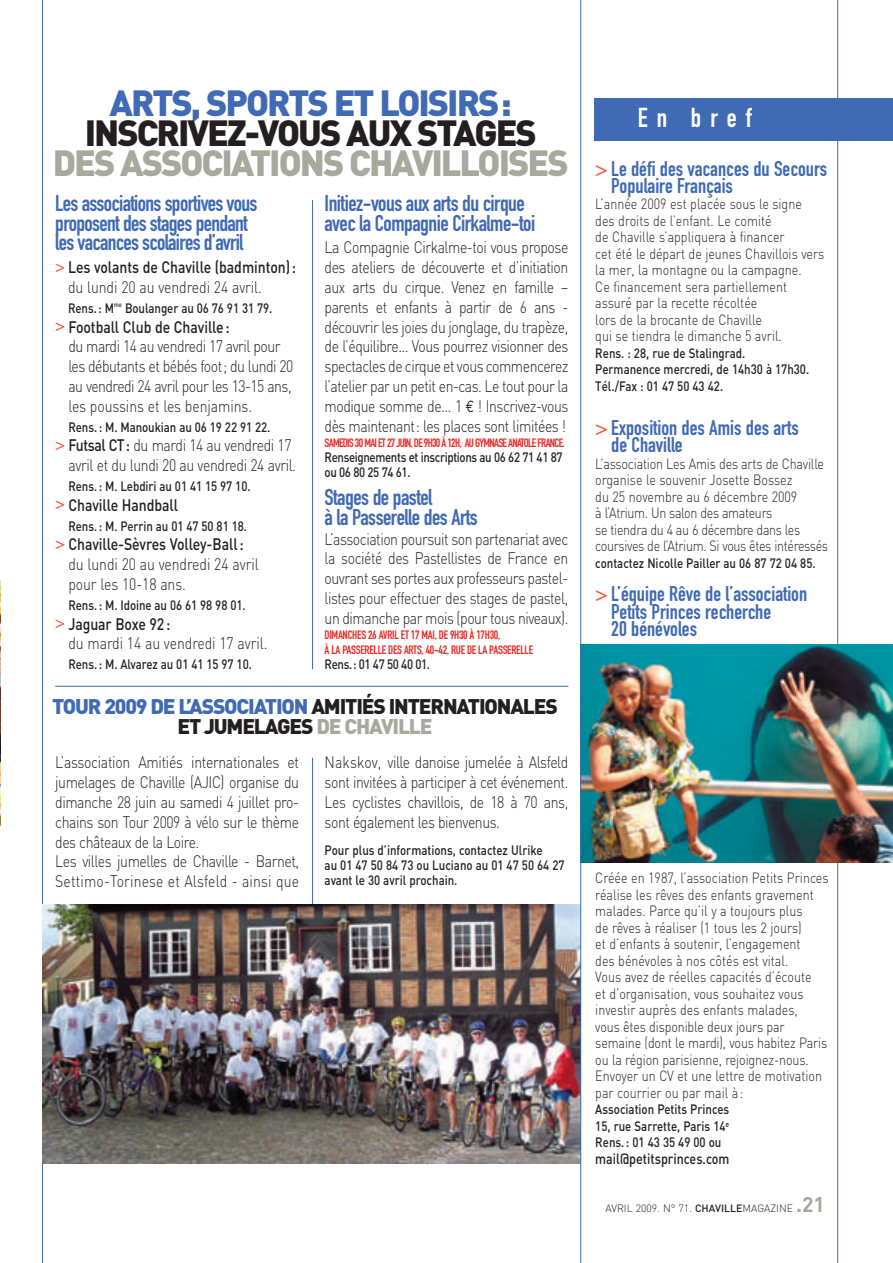
<style>
.page{position:relative;width:893px;height:1263px;background:#fff}
.page>*{position:absolute;margin:0;border:0;box-sizing:border-box;transform-origin:0 0}
.t1{font:900 36px "DIN";letter-spacing:-.055em;color:#a8a89d}
.t2{font:900 36px "DIN";letter-spacing:-.055em;color:#231f20}
.t3{font:900 36px "DIN";letter-spacing:-.055em;color:#406ab4}
.t4{font:27px "DIN Engschrift";letter-spacing:.335em;color:#fff}
.t5{font:22.5px/19.8px "DIN Engschrift";letter-spacing:-.03em;color:#406ab4}
.t6{font:21px/17.2px "DIN Engschrift";color:#406ab4}
.t7{font:900 21px/19.5px "DIN";letter-spacing:-.055em;color:#231f20;text-align:center}
.t8{font:300 16.5px/19.8px "DIN";letter-spacing:-.03em;color:#231f20;text-align:justify;scale:.85 1}
.t9{font:300 16.5px/19.8px "DIN";letter-spacing:-.005em;color:#231f20;scale:.85 1}
.t10{font:500 16.5px/19.8px "DIN";letter-spacing:-.005em;color:#231f20;scale:.85 1}
.t11{font:300 14.7px/16.5px "DIN";color:#231f20;scale:.85 1}
.t12{font:300 14.7px/16.5px "DIN";letter-spacing:-.025em;color:#231f20;scale:.85 1}
.t13{font:500 14.7px "DIN";color:#231f20;scale:.85 1}
.t14{font:500 13.5px/16.5px "DIN";letter-spacing:-.005em;color:#231f20;scale:.85 1}
.t15{font:500 13.5px/15px "DIN";letter-spacing:-.03em;color:#231f20;scale:.85 1}
.t16{font:12px/15px "DIN Engschrift";letter-spacing:-.025em;color:#ea2924}
.t17{font:12px "DIN Engschrift";letter-spacing:-.055em;color:#ea2924}
.t18{font:300 10.5px "DIN";color:#231f20}
.s1{font-family:"DIN Engschrift Alternate";font-weight:400;color:#ef5f41}
.s2{font-weight:300}
.s3{font-weight:500}
.s4{font-family:"Euro Mono";font-weight:400}
.s5{color:#406ab4}
.s6{color:#a8a89d}
.s7{font-family:"DIN Engschrift Alternate";color:#ef5f41}
.s8{font-weight:700;font-size:21px;color:#a8a89d}
</style>
<div class="page">
<hr style="left:312px;top:200px;width:1px;height:469px;background:#406ab4">
<hr style="left:312px;top:758px;width:1px;height:227px;background:#406ab4">
<hr style="left:55px;top:686px;width:513px;height:1px;background:#406ab4">
<hr style="left:837px;top:0;width:1px;height:1263px;background:#406ab4">
<hr style="left:42px;top:0;width:1px;height:1263px;background:#406ab4">
<div style="left:594px;top:98px;width:299px;height:43px;background:#406ab4"></div>
<img style="left:43px;top:905px;width:537px;height:259px">
<img style="left:581px;top:644px;width:312px;height:219px">
<img style="left:0;top:581px;width:1px;height:247px">
<hr style="left:580px;top:0;width:1px;height:1263px;background:#406ab4">
<h1 class="t3" style="left:110px;top:82px;width:404px">ARTS, SPORTS ET LOISIRS:</h1>
<h1 class="t2" style="left:85px;top:112px;width:454px">INSCRIVEZ-VOUS AUX STAGES</h1>
<h1 class="t1" style="left:53px;top:142px;width:517px">DES ASSOCIATIONS CHAVILLOISES</h1>
<h3 class="t5" style="left:55px;top:195px;width:204px">Les associations sportives vous proposent des stages pendant les vacances scolaires d’avril</h3>
<p class="t10" style="left:68px;top:258px;width:270px;text-indent:-13px"><span class="s1">&gt;</span> Les volants de Chaville (badminton) : <span class="s2">du lundi 20 au vendredi 24 avril.</span></p>
<p class="t14" style="left:68px;top:300px;width:242px">Rens. : M<sup>me</sup> Boulanger au 06 76 91 31 79.</p>
<p class="t8" style="left:68px;top:317px;width:266px;text-align:left;text-indent:-13px"><span class="s1">&gt;</span> <span class="s3">Football Club de Chaville :<br></span>du mardi 14 au vendredi 17 avril pour les débutants et bébés foot; du lundi 20 au vendredi 24 avril pour les 13-15 ans, les poussins et les benjamins.</p>
<p class="t14" style="left:68px;top:419px;width:239px">Rens. : M. Manoukian au 06 19 22 91 22.</p>
<p class="t8" style="left:55px;top:436px;width:285px;text-align:right"><span class="s1">&gt;</span> <span class="s3">Futsal CT:</span> du mardi 14 au vendredi 17 avril et du lundi 20 au vendredi 24 avril.</p>
<p class="t14" style="left:68px;top:478px;width:216px">Rens. : M. Lebdiri au 01 41 15 97 10.</p>
<p class="t10" style="left:55px;top:495px;width:146px"><span class="s1">&gt;</span> Chaville Handball</p>
<p class="t14" style="left:68px;top:518px;width:212px">Rens. : M. Perrin au 01 47 50 81 18.</p>
<p class="t9" style="left:68px;top:535px;width:225px;text-indent:-13px"><span class="s1">&gt;</span> <span class="s3">Chaville-Sèvres Volley-Ball : </span>du lundi 20 au vendredi 24 avril pour les 10-18 ans.</p>
<p class="t14" style="left:68px;top:597px;width:210px">Rens. : M. Idoine au 06 61 98 98 01.</p>
<p class="t9" style="left:68px;top:614px;width:236px;text-indent:-13px"><span class="s1">&gt;</span> <span class="s3">Jaguar Boxe 92 :<br></span>du mardi 14 au vendredi 17 avril.</p>
<p class="t14" style="left:68px;top:656px;width:217px">Rens. : M. Alvarez au 01 41 15 97 10.</p>
<h3 class="t5" style="left:325px;top:195px;width:212px">Initiez-vous aux arts du cirque avec la Compagnie Cirkalme-toi</h3>
<p class="t8" style="left:325px;top:238px;width:288px">La Compagnie Cirkalme-toi vous propose des ateliers de découverte et d’initiation aux arts du cirque. Venez en famille – parents et enfants à partir de 6 ans - découvrir les joies du jonglage, du trapèze, de l’équilibre… Vous pourrez visionner des spectacles de cirque et vous commencerez l’atelier par un petit en-cas. Le tout pour la modique somme de… 1 <span class="s4">€</span> ! Inscrivez-vous dès maintenant: les places sont limitées !</p>
<p class="t17" style="left:325px;top:438px;width:242px">SAMEDIS 30 MAI ET 27 JUIN, DE 9H30 À 12H, AU GYMNASE ANATOLE FRANCE.</p>
<p class="t15" style="left:325px;top:449px;width:282px">Renseignements et inscriptions au 06 62 71 41 87 ou 06 80 25 74 61.</p>
<h3 class="t5" style="left:325px;top:489px;width:155px">Stages de pastel<br>à la Passerelle des Arts</h3>
<p class="t8" style="left:325px;top:529px;width:288px">L’association poursuit son partenariat avec la société des Pastellistes de France en ouvrant ses portes aux professeurs pastel&shy;listes pour effectuer des stages de pastel, un dimanche par mois (pour tous niveaux).</p>
<p class="t16" style="left:325px;top:628px;width:210px">DIMANCHES 26 AVRIL ET 17 MAI, DE 9H30 À 17H30,<br>À LA PASSERELLE DES ARTS, 40-42, RUE DE LA PASSERELLE</p>
<p class="t15" style="left:325px;top:657px;width:126px">Rens.: 01 47 50 40 01.</p>
<p class="t7" style="left:52px;top:697px;width:507px"><span class="s5">TOUR 2009 DE L’ASSOCIATION</span> AMITIÉS INTERNATIONALES<br>ET JUMELAGES <span class="s6">DE CHAVILLE</span></p>
<p class="t8" style="left:55px;top:753px;width:288px;text-align:left">L’association Amitiés internationales et jumelages de Chaville (AJIC) organise du dimanche 28 juin au samedi 4 juillet pro&shy;chains son Tour 2009 à vélo sur le thème des châteaux de la Loire.<br>Les villes jumelles de Chaville - Barnet, Settimo-Torinese et Alsfeld - ainsi que</p>
<p class="t8" style="left:325px;top:753px;width:288px">Nakskov, ville danoise jumelée à Alsfeld sont invitées à participer à cet événement.<br>Les cyclistes chavillois, de 18 à 70 ans, sont également les bienvenus.</p>
<p class="t14" style="left:325px;top:843px;width:284px;line-height:15px">Pour plus d’informations, contactez Ulrike<br>au 01 47 50 84 73 ou Luciano au 01 47 50 64 27 avant le 30 avril prochain.</p>
<h2 class="t4" style="left:638px;top:108px;width:116px">En bref</h2>
<p class="t6" style="left:611px;top:162px;width:218px;text-indent:-16px"><span class="s7">&gt;</span> Le défi des vacances du Secours<br>Populaire Français</p>
<p class="t11" style="left:595px;top:196px;width:271px">L’année 2009 est placée sous le signe des droits de l’enfant. Le comité<br>de Chaville s’appliquera à financer<br>cet été le départ de jeunes Chavillois vers la mer, la montagne ou la campagne.<br>Ce financement sera partiellement assuré par la recette récoltée<br>lors de la brocante de Chaville<br>qui se tiendra le dimanche 5 avril.</p>
<p class="t14" style="left:595px;top:345px;width:253px">Rens. : 28, rue de Stalingrad.<br>Permanence mercredi, de 14h30 à 17h30.<br>Tél./Fax : 01 47 50 43 42.</p>
<p class="t6" style="left:611px;top:421px;width:189px;text-indent:-16px"><span class="s7">&gt;</span> Exposition des Amis des arts de Chaville</p>
<p class="t12" style="left:595px;top:455px;width:275px">L’association Les Amis des arts de Chaville organise le souvenir Josette Bossez<br>du 25 novembre au 6 décembre 2009<br>à l’Atrium. Un salon des amateurs<br>se tiendra du 4 au 6 décembre dans les coursives de l’Atrium. Si vous êtes intéressés</p>
<p class="t14" style="left:595px;top:555px;width:261px">contactez Nicolle Pailler au 06 87 72 04 85.</p>
<p class="t6" style="left:611px;top:587px;width:197px;text-indent:-16px"><span class="s7">&gt;</span> L’équipe Rêve de l’association<br>Petits Princes recherche<br>20 bénévoles</p>
<p class="t11" style="left:595px;top:870px;width:276px">Créée en 1987, l’association Petits Princes réalise les rêves des enfants gravement malades. Parce qu’il y a toujours plus<br>de rêves à réaliser (1 tous les 2 jours)<br>et d’enfants à soutenir, l’engagement<br>des bénévoles à nos côtés est vital.<br>Vous avez de réelles capacités d’écoute<br>et d’organisation, vous souhaitez vous investir auprès des enfants malades,<br>vous êtes disponible deux jours par semaine (dont le mardi), vous habitez Paris ou la région parisienne, rejoignez-nous.<br>Envoyer un CV et une lettre de motivation par courrier ou par mail à :</p>
<p class="t14" style="left:595px;top:1101px;width:159px;text-align:justify">Association Petits Princes 15, rue Sarrette, Paris 14<sup>e </sup>Rens. : 01 43 35 49 00 ou</p>
<p class="t13" style="left:595px;top:1150px;width:159px">mail@petitsprinces.com</p>
<p class="t18" style="left:605px;top:1202px;width:221px">AVRIL 2009. N° 71. <span class="s3">CHAVILLE</span>MAGAZINE <span class="s8">.21</span></p>
</div>
